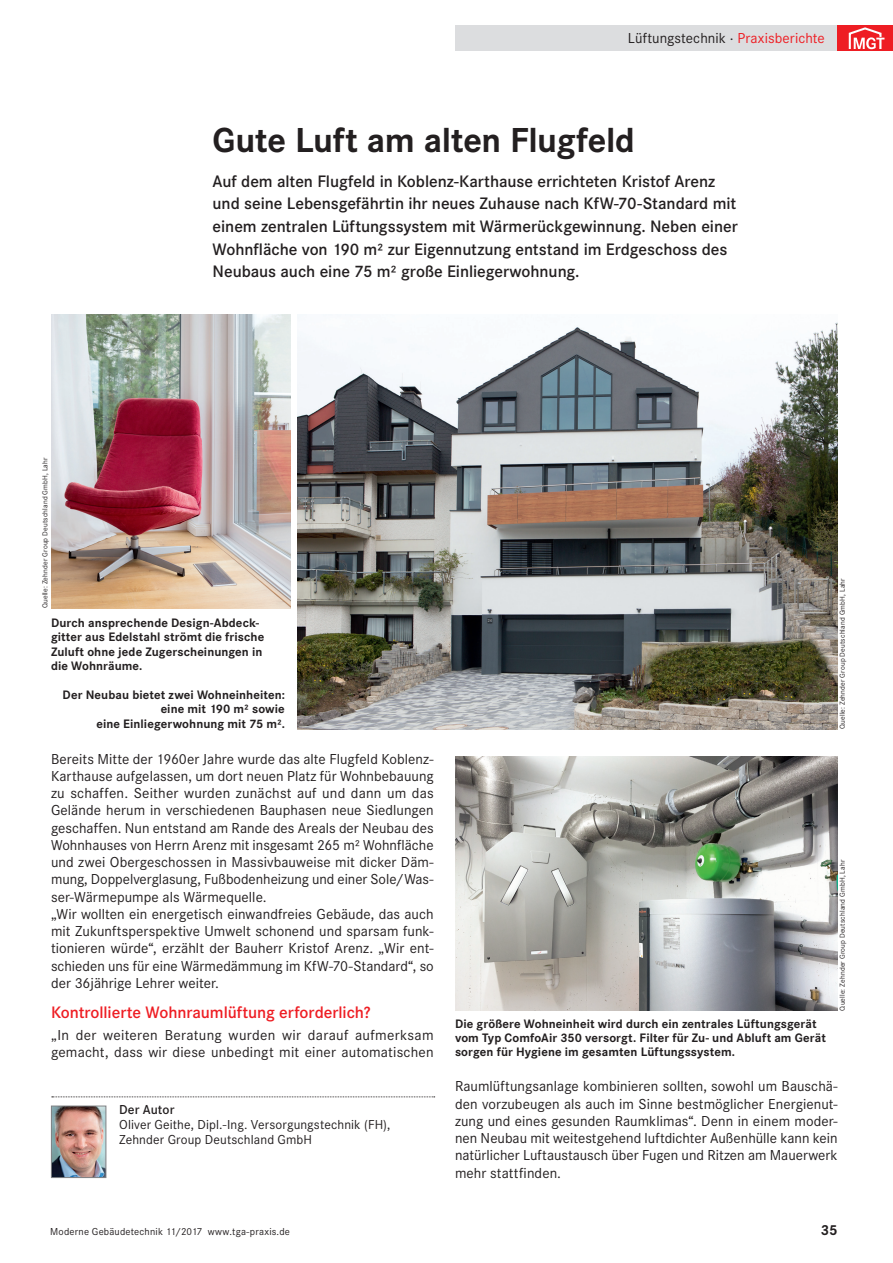
<style>
.page{position:relative;width:893px;height:1263px;background:#fff}
.page>*{position:absolute;margin:0;border:0;box-sizing:border-box;transform-origin:0 0}
.Titel_1{font:700 36px "Corporate S";letter-spacing:-.01em;color:#231f20}
.Vorspann{font:600 17.25px/22.5px "Corporate S";letter-spacing:-.005em;color:#231f20}
.Ueberschrift_Ebene_1{font:600 17.25px "Corporate S";letter-spacing:-.005em;color:#ee1d23}
.Absatz_1{font:15px/17.2px "Corporate S";letter-spacing:.005em;color:#231f20;text-align:justify}
.Rubrik{font:15px "Corporate S";letter-spacing:.005em;color:#231f20}
.Pagina{font:700 15px "Corporate S";color:#231f20}
.Autor{font:13.5px/15px "Corporate S";letter-spacing:.01em;color:#231f20}
.Bildunterschrift{font:700 12.75px/14.2px "Corporate S";letter-spacing:.005em;color:#231f20}
.lebender_Kolumnentit{font:10.5px "Corporate S";letter-spacing:.02em;color:#231f20}
.t1{font:7.5px "Corporate S";letter-spacing:.02em;color:#231f20}
.s1{color:#ee1d23}
.s2{font-weight:600}
</style>
<div class="page">
<div style="left:455px;top:26px;width:383px;height:25px;background:#dcdddf"></div>
<div style="left:838px;top:26px;width:55px;height:25px;background:#ee1d23"></div>
<svg style="left:848px;top:27px;width:36px;height:23px"></svg>
<svg style="left:52px;top:1096px;width:383px;height:1px"></svg>
<img style="left:53px;top:1108px;width:51px;height:68px">
<div style="left:51px;top:1106px;width:55px;height:72px;border:1px solid #808285"></div>
<img style="left:51px;top:315px;width:239px;height:293px">
<img style="left:298px;top:322px;width:540px;height:407px">
<img style="left:455px;top:757px;width:383px;height:253px">
<p class="Rubrik" style="left:628px;top:28px;width:198px">Lüftungstechnik · <span class="s1">Praxisberichte</span></p>
<p class="Titel_1" style="left:213px;top:115px;width:424px">Gute Luft am alten Flugfeld</p>
<p class="Vorspann" style="left:213px;top:169px;width:527px">Auf dem alten Flugfeld in Koblenz-Karthause errichteten Kristof Arenz und seine Lebensgefährtin ihr neues Zuhause nach KfW-70-Standard mit einem zentralen Lüftungssystem mit Wärmerückgewinnung. Neben einer Wohnfläche von 190 m² zur Eigennutzung entstand im Erdgeschoss des Neubaus auch eine 75 m² große Einliegerwohnung.</p>
<p class="t1" style="left:40px;top:608px;width:152px;rotate:-90deg">Quelle: Zehnder Group Deutschland GmbH, Lahr</p>
<p class="Bildunterschrift" style="left:51px;top:615px;width:215px">Durch ansprechende Design-Abdeck&shy;gitter aus Edelstahl strömt die frische<br>Zuluft ohne jede Zugerscheinungen in die Wohnräume.</p>
<p class="Bildunterschrift" style="left:63px;top:687px;width:224px;text-align:right">Der Neubau bietet zwei Wohneinheiten: eine mit 190 m² sowie<br>eine Einliegerwohnung mit 75 m².</p>
<p class="Absatz_1" style="left:51px;top:749px;width:384px">Bereits Mitte der 1960er Jahre wurde das alte Flugfeld Koblenz-Karthause aufgelassen, um dort neuen Platz für Wohnbebauung zu schaffen. Seither wurden zunächst auf und dann um das Gelände herum in verschiedenen Bauphasen neue Siedlungen geschaffen. Nun entstand am Rande des Areals der Neubau des Wohnhauses von Herrn Arenz mit insgesamt 265 m² Wohnfläche und zwei Obergeschossen in Massivbauweise mit dicker Däm&shy;mung, Doppelverglasung, Fußbodenheizung und einer Sole/Was&shy;ser-Wärmepumpe als Wärmequelle.</p>
<p class="Absatz_1" style="left:51px;top:905px;width:384px">„Wir wollten ein energetisch einwandfreies Gebäude, das auch mit Zukunftsperspektive Umwelt schonend und sparsam funk&shy;tionieren würde“, erzählt der Bauherr Kristof Arenz. „Wir ent&shy;schieden uns für eine Wärmedämmung im KfW-70-Standard“, so der 36jährige Lehrer weiter.</p>
<p class="Ueberschrift_Ebene_1" style="left:51px;top:1000px;width:321px">Kontrollierte Wohnraumlüftung erforderlich?</p>
<p class="Absatz_1" style="left:51px;top:1025px;width:384px">„In der weiteren Beratung wurden wir darauf aufmerksam gemacht, dass wir diese unbedingt mit einer automatischen</p>
<p class="t1" style="left:837px;top:729px;width:152px;rotate:-90deg">Quelle: Zehnder Group Deutschland GmbH, Lahr</p>
<p class="Bildunterschrift" style="left:455px;top:1016px;width:372px">Die größere Wohneinheit wird durch ein zentrales Lüftungsgerät vom Typ ComfoAir 350 versorgt. Filter für Zu- und Abluft am Gerät sorgen für Hygiene im gesamten Lüftungssystem.</p>
<p class="t1" style="left:837px;top:1011px;width:152px;rotate:-90deg">Quelle: Zehnder Group Deutschland GmbH, Lahr</p>
<p class="Autor" style="left:119px;top:1102px;width:273px"><span class="s2">Der Autor<br></span>Oliver Geithe, Dipl.-Ing. Versorgungstechnik (FH),<br>Zehnder Group Deutschland GmbH</p>
<p class="Absatz_1" style="left:455px;top:1077px;width:384px">Raumlüftungsanlage kombinieren sollten, sowohl um Bauschä&shy;den vorzubeugen als auch im Sinne bestmöglicher Energienut&shy;zung und eines gesunden Raumklimas“. Denn in einem moder&shy;nen Neubau mit weitestgehend luftdichter Außenhülle kann kein natürlicher Luftaustausch über Fugen und Ritzen am Mauerwerk mehr stattfinden.</p>
<p class="lebender_Kolumnentit" style="left:50px;top:1224px;width:241px">Moderne Gebäudetechnik 11/2017 www.tga-praxis.de</p>
<p class="Pagina" style="left:821px;top:1219px;width:18px">35</p>
</div>
